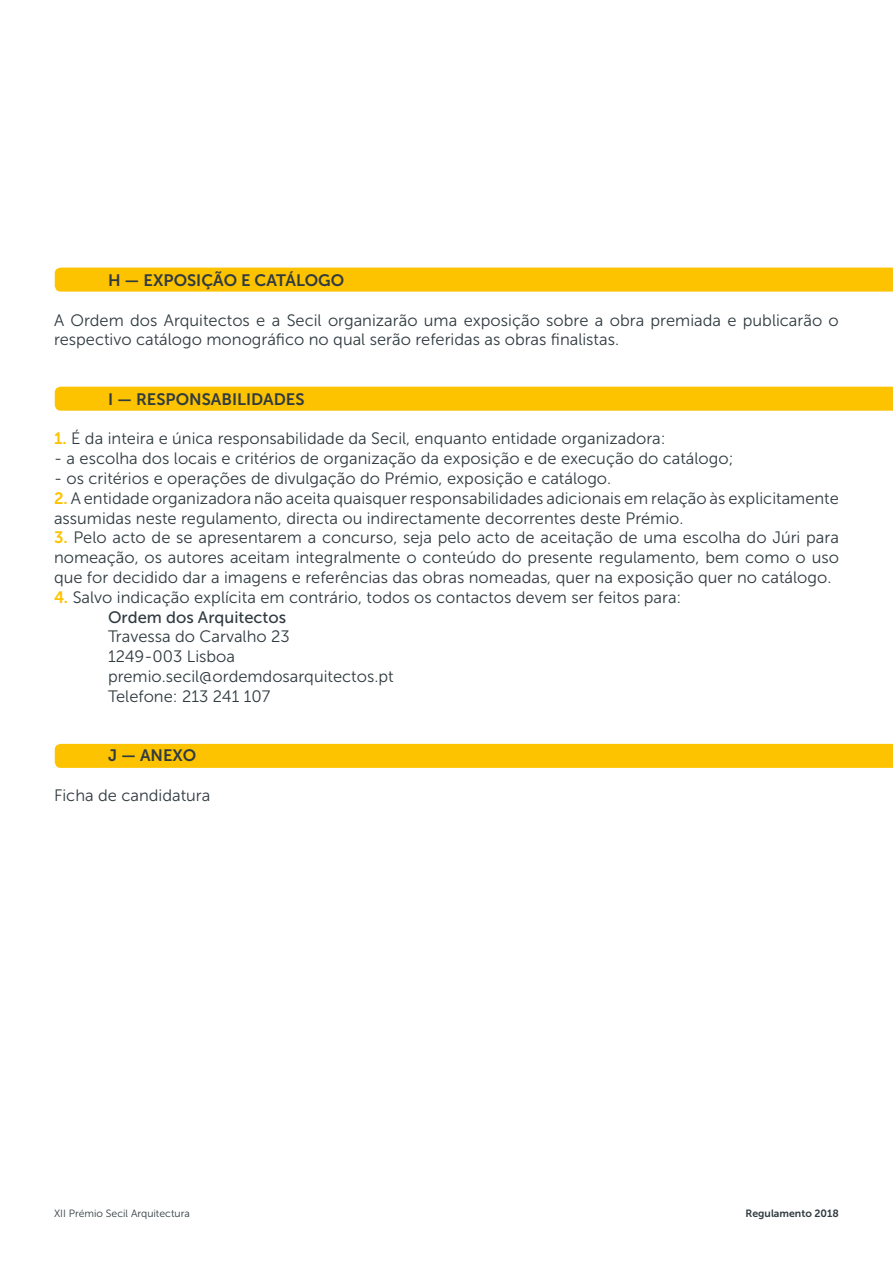
<style>
.page{position:relative;width:893px;height:1263px;background:#fff}
.page>*{position:absolute;margin:0;border:0;box-sizing:border-box;transform-origin:0 0}
.t1{font:16.5px/19.8px "Museo Sans 300";color:#303b40}
.t2{font:16.5px "Museo Sans 700";color:#303b40}
.t3{font:16.5px "Museo Sans 500";color:#303b40}
.t4{font:10.5px "Museo Sans 300";color:#303b40}
.t5{font:10.5px "Museo Sans 700";color:#303b40}
.s1{font-family:"Museo Sans 700";color:#fdc300}
</style>
<div class="page">
<div style="left:55px;top:744px;width:838px;height:24px;background:#fdc300"></div>
<div style="left:55px;top:387px;width:838px;height:24px;background:#fdc300"></div>
<div style="left:55px;top:268px;width:838px;height:24px;background:#fdc300"></div>
<p class="t2" style="left:108px;top:271px;width:238px">H — EXPOSIÇÃO E CATÁLOGO</p>
<p class="t1" style="left:54px;top:310px;width:786px">A Ordem dos Arquitectos e a Secil organizarão uma exposição sobre a obra premiada e publicarão o respectivo catálogo monográfico no qual serão referidas as obras finalistas.</p>
<p class="t2" style="left:108px;top:390px;width:198px">I — RESPONSABILIDADES</p>
<p class="t1" style="left:54px;top:429px;width:613px"><span class="s1">1.</span> É da inteira e única responsabilidade da Secil, enquanto entidade organizadora:</p>
<p class="t1" style="left:54px;top:449px;width:681px">- a escolha dos locais e critérios de organização da exposição e de execução do catálogo;</p>
<p class="t1" style="left:54px;top:468px;width:559px">- os critérios e operações de divulgação do Prémio, exposição e catálogo.</p>
<p class="t1" style="left:54px;top:488px;width:786px"><span class="s1">2.</span> A entidade organizadora não aceita quaisquer responsabilidades adicionais em relação às explicitamente assumidas neste regulamento, directa ou indirectamente decorrentes deste Prémio.</p>
<p class="t1" style="left:54px;top:528px;width:786px;text-align:justify"><span class="s1">3.</span> Pelo acto de se apresentarem a concurso, seja pelo acto de aceitação de uma escolha do Júri para nomeação, os autores aceitam integralmente o conteúdo do presente regulamento, bem como o uso que for decidido dar a imagens e referências das obras nomeadas, quer na exposição quer no catálogo.</p>
<p class="t1" style="left:54px;top:587px;width:629px"><span class="s1">4.</span> Salvo indicação explícita em contrário, todos os contactos devem ser feitos para:</p>
<p class="t3" style="left:108px;top:608px;width:180px">Ordem dos Arquitectos</p>
<p class="t1" style="left:108px;top:627px;width:287px">Travessa do Carvalho 23<br>1249-003 Lisboa premio.secil@ordemdosarquitectos.pt<br>Telefone: 213 241 107</p>
<p class="t2" style="left:108px;top:746px;width:90px">J — ANEXO</p>
<p class="t1" style="left:54px;top:785px;width:158px">Ficha de candidatura</p>
<p class="t4" style="left:54px;top:1207px;width:137px">XII Prémio Secil Arquitectura</p>
<p class="t5" style="left:746px;top:1207px;width:95px">Regulamento 2018</p>
</div>
